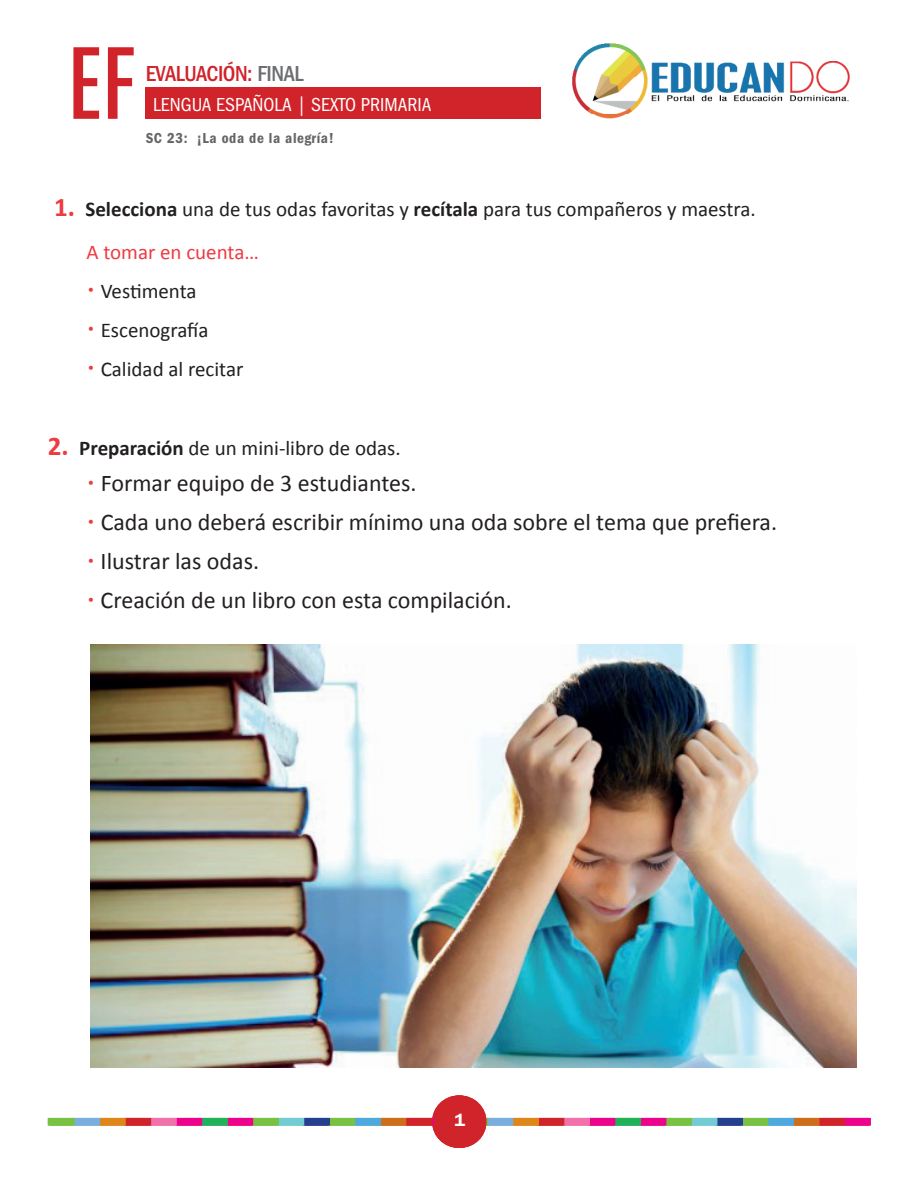
<style>
.page{position:relative;width:918px;height:1188px;background:#fff}
.page>*{position:absolute;margin:0;border:0;box-sizing:border-box;transform-origin:0 0}
.t1{font:500 condensed 94.95px "Futura";color:#d1232a}
.t2{font:24px "Calibri";color:#231f20}
.t3{font:500 condensed 22.5px "ITC Franklin Gothic Std";letter-spacing:-.02em;color:#d1232a}
.t4{font:21px/43.3px "Calibri";color:#231f20}
.t5{font:condensed 19.5px "ITC Franklin Gothic Std";color:#fff}
.t6{font:600 18px "ITC Franklin Gothic Std";color:#fff}
.t7{font:15px "ITC Franklin Gothic Std Dm Cd";letter-spacing:.04em;color:#656568}
.s1{color:#6c6d70}
.s2{font-weight:700;font-size:27px;color:#ee3a41}
.s3{font-weight:700}
.s4{color:#ee3a41}
.s5{font-family:"ITC Franklin Gothic Std";font-size:24px;color:#ee3a41}
.s6{font-family:"ITC Franklin Gothic Std";color:#ee3a41}
</style>
<div class="page">
<div style="left:146px;top:87px;width:395px;height:31px;background:#d1232a"></div>
<img style="left:572px;top:43px;width:278px;height:76px">
<div style="left:48px;top:1118px;width:25px;height:7px;background:#79c142"></div>
<svg style="left:432px;top:1095px;width:53px;height:53px"></svg>
<div style="left:49px;top:1118px;width:26px;height:7px;background:#79c142"></div>
<div style="left:75px;top:1118px;width:25px;height:7px;background:#79aede"></div>
<div style="left:100px;top:1118px;width:26px;height:7px;background:#df8619"></div>
<div style="left:126px;top:1118px;width:25px;height:7px;background:#d1232a"></div>
<div style="left:151px;top:1118px;width:26px;height:7px;background:#f171ab"></div>
<div style="left:177px;top:1118px;width:25px;height:7px;background:#ed028c"></div>
<div style="left:202px;top:1118px;width:26px;height:7px;background:#21b259"></div>
<div style="left:228px;top:1118px;width:25px;height:7px;background:#ed028c"></div>
<div style="left:253px;top:1118px;width:26px;height:7px;background:#79c142"></div>
<div style="left:279px;top:1118px;width:26px;height:7px;background:#73ccd3"></div>
<div style="left:305px;top:1118px;width:25px;height:7px;background:#253f8e"></div>
<div style="left:330px;top:1118px;width:26px;height:7px;background:#79c142"></div>
<div style="left:356px;top:1118px;width:25px;height:7px;background:#4da9de"></div>
<div style="left:381px;top:1118px;width:26px;height:7px;background:#ce6e18"></div>
<div style="left:407px;top:1118px;width:25px;height:7px;background:#d1232a"></div>
<div style="left:432px;top:1118px;width:26px;height:7px;background:#e20e67"></div>
<div style="left:463px;top:1118px;width:25px;height:7px;background:#79c142"></div>
<div style="left:488px;top:1118px;width:26px;height:7px;background:#79aede"></div>
<div style="left:514px;top:1118px;width:25px;height:7px;background:#df8619"></div>
<div style="left:539px;top:1118px;width:26px;height:7px;background:#d1232a"></div>
<div style="left:565px;top:1118px;width:25px;height:7px;background:#f171ab"></div>
<div style="left:590px;top:1118px;width:26px;height:7px;background:#ed028c"></div>
<div style="left:616px;top:1118px;width:25px;height:7px;background:#21b259"></div>
<div style="left:641px;top:1118px;width:26px;height:7px;background:#ed028c"></div>
<div style="left:667px;top:1118px;width:25px;height:7px;background:#79c142"></div>
<div style="left:692px;top:1118px;width:26px;height:7px;background:#73ccd3"></div>
<div style="left:718px;top:1118px;width:25px;height:7px;background:#253f8e"></div>
<div style="left:743px;top:1118px;width:26px;height:7px;background:#79c142"></div>
<div style="left:769px;top:1118px;width:25px;height:7px;background:#4da9de"></div>
<div style="left:794px;top:1118px;width:26px;height:7px;background:#ce6e18"></div>
<div style="left:820px;top:1118px;width:25px;height:7px;background:#d1232a"></div>
<div style="left:845px;top:1118px;width:26px;height:7px;background:#ed028c"></div>
<div style="left:434px;top:1095px;width:53px;height:53px;background:#d1232a;border-radius:50%"></div>
<img style="left:91px;top:645px;width:765px;height:422px">
<h1 class="t1" style="left:68px;top:23px;width:69px">EF</h1>
<p class="t3" style="left:146px;top:61px;width:159px">EVALUACIÓN: <span class="s1">FINAL</span></p>
<p class="t5" style="left:153px;top:94px;width:280px">LENGUA ESPAÑOLA | SEXTO PRIMARIA</p>
<p class="t7" style="left:146px;top:129px;width:190px">SC 23: ¡La oda de la alegría!</p>
<p class="t4" style="left:86px;top:186px;width:671px;text-indent:-32px"><span class="s2">1.</span> <span class="s3">Selecciona</span> una de tus odas favoritas y <span class="s3">recítala</span> para tus compañeros y maestra.<br><span class="s4">A tomar en cuenta…</span></p>
<p class="t4" style="left:84px;top:268px;width:114px"><span class="s5">•</span>Vestimenta</p>
<p class="t4" style="left:84px;top:307px;width:126px"><span class="s5">•</span>Escenografía</p>
<p class="t4" style="left:84px;top:346px;width:161px"><span class="s5">•</span>Calidad al recitar</p>
<p class="t4" style="left:48px;top:425px;width:355px"><span class="s2">2.</span> <span class="s3">Preparación</span> de un mini-libro de odas.</p>
<p class="t2" style="left:84px;top:468px;width:334px"><span class="s6">•</span>Formar equipo de 3 estudiantes.</p>
<p class="t2" style="left:84px;top:507px;width:695px"><span class="s6">•</span>Cada uno deberá escribir mínimo una oda sobre el tema que prefiera.</p>
<p class="t2" style="left:84px;top:546px;width:177px"><span class="s6">•</span>Ilustrar las odas.</p>
<p class="t2" style="left:84px;top:585px;width:429px"><span class="s6">•</span>Creación de un libro con esta compilación.</p>
<p class="t6" style="left:455px;top:1109px;width:12px">1</p>
</div>
